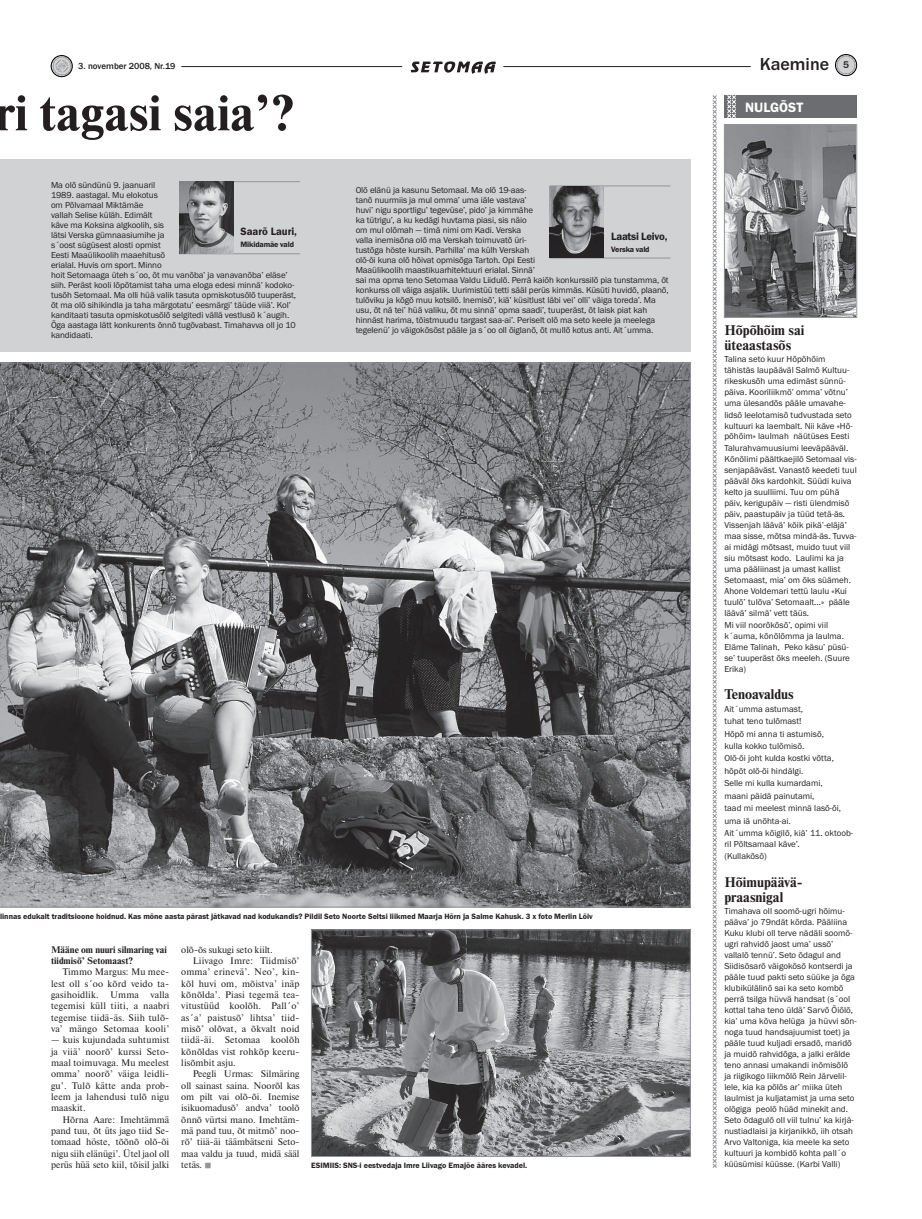
<style>
.page{position:relative;width:922px;height:1219px;background:#fff}
.page>*{position:absolute;margin:0;border:0;box-sizing:border-box;transform-origin:0 0}
.t1{font:700 50px "Newton A";color:#231f20}
.t2{font:500 18px "Franklin Got T";color:#231f20}
.t3{font:700 14px/15px "Newton A";color:#231f20}
.t4{font:14px "Franklin Got T Dem";color:#fff}
.t5{font:11px "Franklin Got T Dem";letter-spacing:-.02em;color:#231f20}
.t6{font:11px "Franklin Got T Dem";color:#231f20}
.t7{font:9.5px/11.3px "Newton A";letter-spacing:.02em;color:#231f20;text-align:justify}
.t8{font:9.5px "Newton A";color:#231f20}
.t9{font:700 9.5px/11.3px "Newton A";color:#231f20}
.t10{font:9px/11px "Franklin Got T Boo";letter-spacing:-.005em;color:#231f20}
.t11{font:500 9px "Franklin Gothic";color:#231f20}
.t12{font:8px "Franklin Got T Dem";color:#231f20}
.t13{font:8px "Franklin Got T Dem";letter-spacing:-.02em;color:#231f20}
.s1{color:#939598}
</style>
<div class="page">
<svg style="left:712px;top:95px;width:5px;height:1073px"></svg>
<svg style="left:0;top:363px;width:690px;height:544px;background:#747577"></svg>
<div style="left:724px;top:95px;width:132px;height:23px;background:#6c6d70"></div>
<svg style="left:727px;top:95px;width:9px;height:23px"></svg>
<img style="left:835px;top:55px;width:21px;height:21px;border-radius:50%">
<div style="left:835px;top:54px;width:21px;height:22px;border:1px solid #000;border-radius:50%"></div>
<div style="left:838px;top:58px;width:14px;height:14px;background:#d1d2d4;border-radius:50%"></div>
<img style="left:51px;top:56px;width:21px;height:21px;border-radius:50%">
<div style="left:51px;top:55px;width:21px;height:22px;border:1px solid #000;border-radius:50%"></div>
<hr style="left:181px;top:66px;width:221px;height:1px;background:#231f20">
<hr style="left:503px;top:66px;width:247px;height:1px;background:#231f20">
<svg style="left:410px;top:61px;width:85px;height:13px"></svg>
<div style="left:0;top:159px;width:690px;height:192px;background:#d1d2d4"></div>
<img style="left:313px;top:932px;width:375px;height:223px">
<div style="left:311px;top:930px;width:379px;height:227px;border:1px solid #939598"></div>
<hr style="left:179px;top:181px;width:121px;height:1px;background:#939598">
<hr style="left:179px;top:254px;width:121px;height:1px;background:#939598">
<img style="left:179px;top:182px;width:54px;height:71px">
<img style="left:726px;top:127px;width:128px;height:189px">
<div style="left:724px;top:125px;width:132px;height:193px;border:1px solid #939598"></div>
<hr style="left:549px;top:186px;width:121px;height:1px;background:#939598">
<hr style="left:549px;top:258px;width:121px;height:1px;background:#939598">
<img style="left:549px;top:186px;width:54px;height:72px">
<p class="t11" style="left:78px;top:60px;width:99px">3. november 2008, Nr.19</p>
<h2 class="t2" style="left:759px;top:54px;width:71px">Kaemine</h2>
<h1 class="t1" style="left:-4px;top:83px;width:301px">ri tagasi saia’?</h1>
<p class="t10" style="left:51px;top:180px;width:246px;line-height:10px">Ma olõ sündünü 9. jaanuaril<br>1989. aastagal. Mu elokotus<br>om Põlvamaal Miktämäe<br>vallah Selise küläh. Edimält<br>käve ma Koksina algkoolih, sis<br>lätsi Verska gümnaasiumihe ja<br>s´oost sügüsest alosti opmist<br>Eesti Maaülikoolih maaehitusõ<br>erialal. Huvis om sport. Minno<br>hoit Setomaaga üteh s´oo, õt mu vanõba’ ja vanavanõba’ eläse’ siih. Peräst kooli lõpõtamist taha uma eloga edesi minnä’ kodoko&shy;tusõh Setomaal. Ma olli hüä valik tasuta opmiskotusõlõ tuuperäst, õt ma olõ sihikindla ja taha märgotatu’ eesmärgi’ täüde viiä’. Kol’ kanditaati tasuta opmiskotusõlõ selgitedi vällä vestlusõ k´augih.<br>Õga aastaga lätt konkurents õnnõ tugõvabast. Timahavva oll jo 10 kandidaati.</p>
<p class="t10" style="left:355px;top:185px;width:314px;line-height:10px">Olõ elänü ja kasunu Setomaal. Ma olõ 19-aas-<br>tanõ nuurmiis ja mul omma’ uma iäle vastava’<br>huvi’ nigu sportligu’ tegevüse’, pido’ ja kimmähe<br>ka tütrigu’, a ku kedägi huvtama piasi, sis näio<br>om mul olõmah — timä nimi om Kadi. Verska<br>valla inemisõna olõ ma Verskah toimuvatõ üri-<br>tustõga höste kursih. Parhilla’ ma külh Verskah<br>olõ-õi kuna olõ hõivat opmisõga Tartoh. Opi Eesti<br>Maaülikoolih maastikuarhitektuuri erialal. Sinnä’<br>sai ma opma teno Setomaa Valdu Liidulõ. Perrä kaiõh konkurssilõ pia tunstamma, õt konkurss oll väiga asjalik. Uurimistüü tetti sääl perüs kimmäs. Küsüti huvidõ, plaanõ, tulõviku ja kõgõ muu kotsilõ. Inemisõ’, kiä’ küsitlust läbi vei’ olli’ väiga toreda’. Ma usu, õt nä tei’ hüä valiku, õt mu sinnä’ opma saadi’, tuuperäst, õt laisk piat kah hinnäst harima, tõistmuudu targast saa-ai’. Periselt olõ ma seto keele ja meelega tegelenü’ jo väigokõsõst pääle ja s´oo oll õiglanõ, õt mullõ kotus anti. Ait´umma.</p>
<p class="t6" style="left:240px;top:226px;width:58px">Saarõ Lauri,</p>
<p class="t13" style="left:240px;top:240px;width:55px">Mikidamäe vald</p>
<p class="t5" style="left:611px;top:230px;width:58px">Laatsi Leivo,</p>
<p class="t13" style="left:611px;top:245px;width:40px">Verska vald</p>
<p class="t12" style="left:0;top:911px;width:594px">linnas edukalt traditsioone hoidnud. Kas mõne aasta pärast jätkavad nad kodukandis? Pildil Seto Noorte Seltsi liikmed Maarja Hõrn ja Salme Kahusk. 3 x foto Merlin Lõiv</p>
<p class="t9" style="left:51px;top:943px;width:117px">Määne om nuuri silmaring vai tiidmisõ’ Setomaast?</p>
<p class="t7" style="left:51px;top:966px;width:120px;text-indent:11px">Timmo Margus: Mu mee&shy;lest oll s´oo kõrd veido ta&shy;gasihoidlik. Umma valla tegemisi küll tiiti, a naabri tegemise tiidä-äs. Siih tulõ&shy;va’ mängo Setomaa kooli’</p>
<p class="t7" style="left:51px;top:1034px;width:120px">— kuis kujundada suhtumist ja viiä’ noorõ’ kurssi Seto&shy;maal toimuvaga. Mu meelest omma’ noorõ’ väiga leidli&shy;gu’. Tulõ kätte anda prob&shy;leem ja lahendusi tulõ nigu maaskit.</p>
<p class="t7" style="left:51px;top:1114px;width:120px;text-indent:11px">Hõrna Aare: Imehtämmä pand tuu, õt üts jago tiid Se&shy;tomaad höste, tõõnõ olõ-õi nigu siih elänügi’. Ütel jaol oll perüs hüä seto kiil, tõisil jalki</p>
<p class="t8" style="left:181px;top:944px;width:93px">olõ-õs sukugi seto kiilt.</p>
<p class="t7" style="left:193px;top:955px;width:108px">Liivago Imre: Tiidmisõ’</p>
<p class="t7" style="left:181px;top:966px;width:120px">omma’ erinevä’. Neo’, kin-</p>
<p class="t7" style="left:181px;top:977px;width:120px">kõl huvi om, mõistva’ inäp</p>
<p class="t7" style="left:181px;top:989px;width:120px">kõnõlda’. Piasi tegemä tea-</p>
<p class="t7" style="left:181px;top:1000px;width:120px">vitustüüd koolõh. Pall´o’</p>
<p class="t7" style="left:181px;top:1011px;width:120px">as´a’ paistusõ’ lihtsa’ tiid-</p>
<p class="t7" style="left:181px;top:1023px;width:120px">misõ’ olõvat, a õkvalt noid</p>
<p class="t7" style="left:181px;top:1034px;width:120px">tiidä-äi. Setomaa koolõh</p>
<p class="t7" style="left:181px;top:1046px;width:120px">kõnõldas vist rohkõp keeru-</p>
<p class="t7" style="left:181px;top:1057px;width:56px">lisõmbit asju.</p>
<p class="t8" style="left:193px;top:1069px;width:108px">Peegli Urmas: Silmäring</p>
<p class="t8" style="left:181px;top:1080px;width:120px">oll sainast saina. Noorõl kas</p>
<p class="t8" style="left:181px;top:1091px;width:120px">om pilt vai olõ-õi. Inemise</p>
<p class="t8" style="left:181px;top:1103px;width:120px">isikuomadusõ’ andva’ toolõ</p>
<p class="t8" style="left:181px;top:1114px;width:120px">õnnõ vürtsi mano. Imehtäm-</p>
<p class="t8" style="left:181px;top:1125px;width:120px">mä pand tuu, õt mitmõ’ noo-</p>
<p class="t8" style="left:181px;top:1137px;width:120px">rõ’ tiiä-äi täämbätseni Seto-</p>
<p class="t8" style="left:181px;top:1148px;width:120px">maa valdu ja tuud, midä sääl</p>
<p class="t7" style="left:181px;top:1159px;width:32px">tetäs. <span class="s1">■</span></p>
<p class="t12" style="left:311px;top:1161px;width:217px">ESIMIIS: SNS-i eestvedaja Imre Liivago Emajõe ääres kevadel.</p>
<h3 class="t4" style="left:745px;top:99px;width:60px">NULGÕST</h3>
<h3 class="t3" style="left:724px;top:322px;width:81px">Hõpõhõim sai üteaastasõs</h3>
<p class="t10" style="left:724px;top:354px;width:134px">Talina seto kuur Hõpõhõim tähistäs laupääväl Salmõ Kultuu&shy;rikeskusõh uma edimäst sünnü&shy;päiva. Kooriliikmõ’ omma’ võtnu’ uma ülesandõs pääle umavahe&shy;lidsõ leelotamisõ tudvustada seto kultuuri ka laembalt. Nii käve «Hõ&shy;põhõim» laulmah näütüses Eesti Talurahvamuusiumi leeväpääväl.<br>Kõnõlimi päältkaejilõ Setomaal vis&shy;senjapääväst. Vanastõ keedeti tuul pääväl õks kardohkit. Süüdi kuiva kelto ja suulliimi. Tuu om pühä päiv, kerigupäiv — risti ülendmisõ päiv, paastupäiv ja tüüd tetä-äs.<br>Vissenjah läävä’ kõik pikä’-eläjä’ maa sisse, mõtsa mindä-äs. Tuvva&shy;ai midägi mõtsast, muido tuut viil siu mõtsast kodo. Laulimi ka ja uma pääliinast ja umast kallist Setomaast, mia’ om õks süämeh.<br>Ahone Voldemari tettü laulu «Kui tuulõ’ tulõva’ Setomaalt...» pääle läävä’ silmä’ vett täüs.</p>
<p class="t10" style="left:724px;top:620px;width:127px">Mi viil noorõkõsõ’, opimi viil k´auma, kõnõlõmma ja laulma.<br>Eläme Talinah, Peko käsu’ püsü&shy;se’ tuuperäst õks meeleh. (Suure<br>Erika)</p>
<h3 class="t3" style="left:724px;top:687px;width:71px">Tenoavaldus</h3>
<p class="t10" style="left:724px;top:703px;width:130px;line-height:12.4px">Ait´umma astumast,<br>tuhat teno tulõmast!<br>Hõpõ mi anna ti astumisõ,<br>kulla kokko tulõmisõ.<br>Olõ-õi joht kulda kostki võtta, hõpõt olõ-õi hindälgi.<br>Selle mi kulla kumardami,<br>maani päidä painutami,<br>taad mi meelest minnä lasõ-õi, uma iä unõhta-ai.<br>Ait´umma kõigilõ, kiä’ 11. oktoob-</p>
<p class="t10" style="left:724px;top:838px;width:77px;line-height:12.4px">ril Põltsamaal käve’. (Kullakõsõ)</p>
<h3 class="t3" style="left:724px;top:874px;width:80px">Hõimupäävä&shy;praasnigal</h3>
<p class="t10" style="left:724px;top:906px;width:134px">Timahava oll soomõ-ugri hõimu&shy;pääva’ jo 79ndät kõrda. Pääliina Kuku klubi oll terve nädäli soomõ&shy;ugri rahvidõ jaost uma’ ussõ’ vallalõ tennü’. Seto õdagul and Siidisõsarõ väigokõsõ kontserdi ja pääle tuud pakti seto süüke ja õga klubikülälinõ sai ka seto kombõ perrä tsilga hüvvä handsat (s´ool kottal taha teno üldä’ Sarvõ Õiõlõ, kia’ uma kõva helüga ja hüvvi sõn&shy;noga tuud handsajuumist toet) ja pääle tuud kuljadi ersadõ, maridõ ja muidõ rahvidõga, a jalki erälde teno annasi umakandi inõmisõlõ ja riigikogo liikmõlõ Rein Järvelil&shy;lele, kia ka põlõs ar’ miika üteh laulmist ja kuljatamist ja uma seto olõgiga peolõ hüäd minekit and.<br>Seto õdagulõ oll viil tulnu’ ka kirjä&shy;nustiadlaisi ja kirjanikkõ, iih otsah Arvo Valtoniga, kia meele ka seto kultuuri ja kombidõ kohta pall´o küüsümisi küüsse. (Karbi Valli)</p>
</div>
